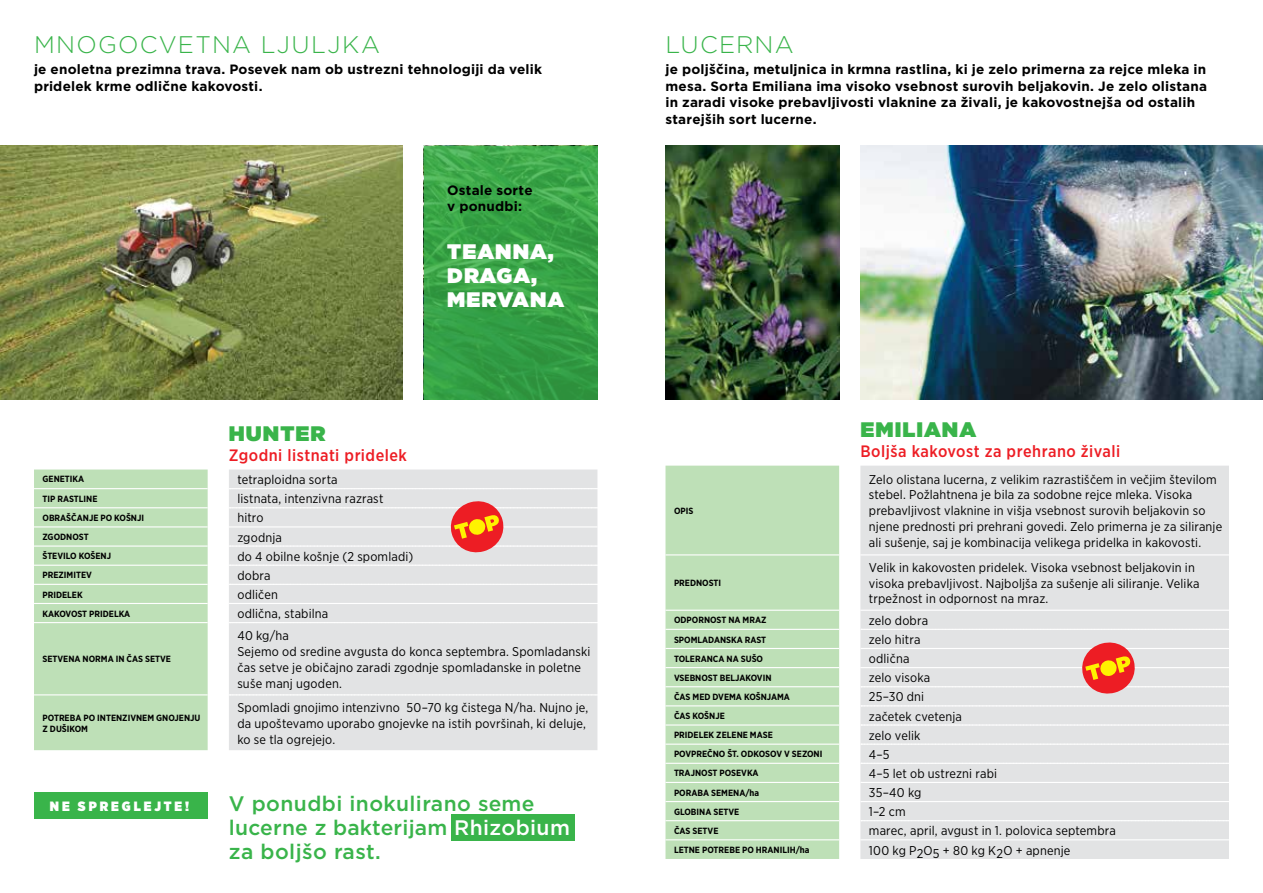
<style>
.page{position:relative;width:1263px;height:893px;background:#fff}
.page>*{position:absolute;margin:0;border:0;box-sizing:border-box;transform-origin:0 0}
.t1{font:300 24px "Gotham";letter-spacing:.055em;color:#39b44a}
.t2{font:500 21px/24px "Gotham";letter-spacing:.02em;color:#39b44a}
.t3{font:900 21px/24px "Gotham";letter-spacing:.05em;color:#fff}
.t4{font:900 21px "Gotham";letter-spacing:.05em;color:#39b44a}
.t5{font:500 16.5px "Gotham Narrow";letter-spacing:.03em;color:#ed1d24}
.t6{font:700 13.5px/16.5px "Gotham";letter-spacing:.015em;color:#000}
.t7{font:900 13.5px "Gotham Narrow";letter-spacing:.22em;color:#fff}
.t8{font:12.75px/19.2px "Gotham Narrow";letter-spacing:.01em;color:#000}
.t9{font:700 9px/19.2px "Gotham Narrow";color:#000}
.s1{color:#fff}
</style>
<div class="page">
<div style="left:229px;top:469px;width:368px;height:281px;background:#e2e3e4"></div>
<svg style="left:229px;top:488px;width:368px;height:1px"></svg>
<svg style="left:229px;top:565px;width:368px;height:1px"></svg>
<svg style="left:229px;top:584px;width:368px;height:1px"></svg>
<svg style="left:229px;top:603px;width:368px;height:1px"></svg>
<svg style="left:229px;top:622px;width:368px;height:1px"></svg>
<svg style="left:229px;top:694px;width:368px;height:1px"></svg>
<div style="left:34px;top:469px;width:174px;height:281px;background:#bee0b7"></div>
<hr style="left:34px;top:488px;width:174px;height:1px;background:#fff">
<hr style="left:34px;top:507px;width:174px;height:1px;background:#fff">
<hr style="left:34px;top:526px;width:174px;height:1px;background:#fff">
<hr style="left:34px;top:545px;width:174px;height:2px;background:#fff">
<hr style="left:34px;top:565px;width:174px;height:1px;background:#fff">
<hr style="left:34px;top:584px;width:174px;height:1px;background:#fff">
<hr style="left:34px;top:603px;width:174px;height:1px;background:#fff">
<hr style="left:34px;top:622px;width:174px;height:1px;background:#fff">
<hr style="left:34px;top:694px;width:174px;height:1px;background:#fff">
<svg style="left:229px;top:498px;width:369px;height:57px;background:#e5d5d1"></svg>
<div style="left:34px;top:792px;width:174px;height:27px;background:#39b44a"></div>
<img style="left:0;top:146px;width:403px;height:254px">
<div style="left:860px;top:466px;width:369px;height:393px;background:#e2e3e4"></div>
<hr style="left:860px;top:554px;width:369px;height:1px;background:#fff">
<hr style="left:860px;top:839px;width:369px;height:1px;background:#fff">
<svg style="left:861px;top:629px;width:368px;height:1px"></svg>
<svg style="left:861px;top:705px;width:368px;height:1px"></svg>
<svg style="left:861px;top:724px;width:368px;height:2px"></svg>
<svg style="left:861px;top:744px;width:368px;height:1px"></svg>
<svg style="left:861px;top:763px;width:368px;height:1px"></svg>
<svg style="left:861px;top:782px;width:368px;height:1px"></svg>
<svg style="left:861px;top:801px;width:368px;height:1px"></svg>
<svg style="left:861px;top:820px;width:368px;height:1px"></svg>
<hr style="left:860px;top:610px;width:369px;height:1px;background:#fff">
<hr style="left:860px;top:667px;width:369px;height:1px;background:#fff">
<div style="left:665px;top:466px;width:174px;height:393px;background:#bee0b7"></div>
<hr style="left:665px;top:554px;width:174px;height:1px;background:#fff">
<hr style="left:665px;top:610px;width:174px;height:1px;background:#fff">
<hr style="left:665px;top:629px;width:174px;height:1px;background:#fff">
<hr style="left:665px;top:648px;width:174px;height:1px;background:#fff">
<hr style="left:665px;top:667px;width:174px;height:1px;background:#fff">
<hr style="left:665px;top:686px;width:174px;height:1px;background:#fff">
<hr style="left:665px;top:705px;width:174px;height:1px;background:#fff">
<hr style="left:665px;top:724px;width:174px;height:2px;background:#fff">
<hr style="left:665px;top:744px;width:174px;height:1px;background:#fff">
<hr style="left:665px;top:763px;width:174px;height:1px;background:#fff">
<hr style="left:665px;top:782px;width:174px;height:1px;background:#fff">
<hr style="left:665px;top:801px;width:174px;height:1px;background:#fff">
<hr style="left:665px;top:820px;width:174px;height:1px;background:#fff">
<hr style="left:665px;top:839px;width:174px;height:1px;background:#fff">
<svg style="left:861px;top:640px;width:368px;height:56px;background:#e5d4d1"></svg>
<img style="left:860px;top:146px;width:403px;height:254px">
<img style="left:665px;top:146px;width:174px;height:254px">
<svg style="left:424px;top:146px;width:173px;height:254px;background:#39a347"></svg>
<div style="left:451px;top:814px;width:123px;height:27px;background:#39b44a"></div>
<h1 class="t1" style="left:34px;top:32px;width:348px">MNOGOCVETNA LJULJKA</h1>
<p class="t6" style="left:34px;top:62px;width:510px">je enoletna prezimna trava. Posevek nam ob ustrezni tehnologiji da velik pridelek krme odlične kakovosti.</p>
<p class="t6" style="left:447px;top:183px;width:87px">Ostale sorte v ponudbi:</p>
<h2 class="t3" style="left:447px;top:240px;width:119px">TEANNA,<br>DRAGA,<br>MERVANA</h2>
<p class="t9" style="left:43px;top:470px;width:103px">GENETIKA<br>TIP RASTLINE<br>OBRAŠČANJE PO KOŠNJI<br>ZGODNOST<br>ŠTEVILO KOŠENJ<br>PREZIMITEV<br>PRIDELEK<br>KAKOVOST PRIDELKA</p>
<p class="t9" style="left:43px;top:650px;width:130px">SETVENA NORMA IN ČAS SETVE</p>
<p class="t9" style="left:43px;top:713px;width:159px;line-height:10.5px">POTREBA PO INTENZIVNEM GNOJENJU<br>Z DUŠIKOM</p>
<p class="t7" style="left:50px;top:800px;width:141px">NE SPREGLEJTE!</p>
<h2 class="t4" style="left:229px;top:422px;width:98px">HUNTER</h2>
<p class="t5" style="left:229px;top:446px;width:180px">Zgodni listnati pridelek</p>
<p class="t8" style="left:237px;top:470px;width:177px">tetraploidna sorta<br>listnata, intenzivna razrast<br>hitro<br>zgodnja<br>do 4 obilne košnje (2 spomladi) dobra<br>odličen<br>odlična, stabilna</p>
<p class="t8" style="left:237px;top:628px;width:355px;line-height:15.8px">40 kg/ha<br>Sejemo od sredine avgusta do konca septembra. Spomladanski čas setve je običajno zaradi zgodnje spomladanske in poletne suše manj ugoden.</p>
<p class="t8" style="left:237px;top:700px;width:352px;line-height:15.8px">Spomladi gnojimo intenzivno 50–70 kg čistega N/ha. Nujno je, da upoštevamo uporabo gnojevke na istih površinah, ki deluje, ko se tla ogrejejo.</p>
<h2 class="t2" style="left:229px;top:793px;width:343px">V ponudbi inokulirano seme lucerne z bakterijam <span class="s1">Rhizobium </span>za boljšo rast.</h2>
<h1 class="t1" style="left:665px;top:32px;width:130px">LUCERNA</h1>
<p class="t6" style="left:665px;top:62px;width:543px">je poljščina, metuljnica in krmna rastlina, ki je zelo primerna za rejce mleka in mesa. Sorta Emiliana ima visoko vsebnost surovih beljakovin. Je zelo olistana in zaradi visoke prebavljivosti vlaknine za živali, je kakovostnejša od ostalih starejših sort lucerne.</p>
<p class="t9" style="left:674px;top:501px;width:21px">OPIS</p>
<p class="t9" style="left:674px;top:573px;width:49px">PREDNOSTI</p>
<p class="t9" style="left:674px;top:611px;width:150px">ODPORNOST NA MRAZ<br>SPOMLADANSKA RAST<br>TOLERANCA NA SUŠO<br>VSEBNOST BELJAKOVIN<br>ČAS MED DVEMA KOŠNJAMA<br>ČAS KOŠNJE<br>PRIDELEK ZELENE MASE<br>POVPREČNO ŠT. ODKOSOV V SEZONI<br>TRAJNOST POSEVKA<br>PORABA SEMENA/ha<br>GLOBINA SETVE<br>ČAS SETVE<br>LETNE POTREBE PO HRANILIH/ha</p>
<h2 class="t4" style="left:860px;top:418px;width:117px">EMILIANA</h2>
<p class="t5" style="left:860px;top:442px;width:261px">Boljša kakovost za prehrano živali</p>
<p class="t8" style="left:869px;top:471px;width:355px;line-height:15.8px">Zelo olistana lucerna, z velikim razrastiščem in večjim številom stebel. Požlahtnena je bila za sodobne rejce mleka. Visoka prebavljivost vlaknine in višja vsebnost surovih beljakovin so njene prednosti pri prehrani govedi. Zelo primerna je za siliranje ali sušenje, saj je kombinacija velikega pridelka in kakovosti.</p>
<p class="t8" style="left:869px;top:560px;width:332px;line-height:15.8px">Velik in kakovosten pridelek. Visoka vsebnost beljakovin in visoka prebavljivost. Najboljša za sušenje ali siliranje. Velika trpežnost in odpornost na mraz.</p>
<p class="t8" style="left:869px;top:611px;width:248px">zelo dobra<br>zelo hitra<br>odlična<br>zelo visoka<br>25–30 dni<br>začetek cvetenja<br>zelo velik<br>4–5<br>4–5 let ob ustrezni rabi<br>35–40 kg<br>1–2 cm<br>marec, april, avgust in 1. polovica septembra<br>100 kg P2O5 + 80 kg K2O + apnenje</p>
</div>
